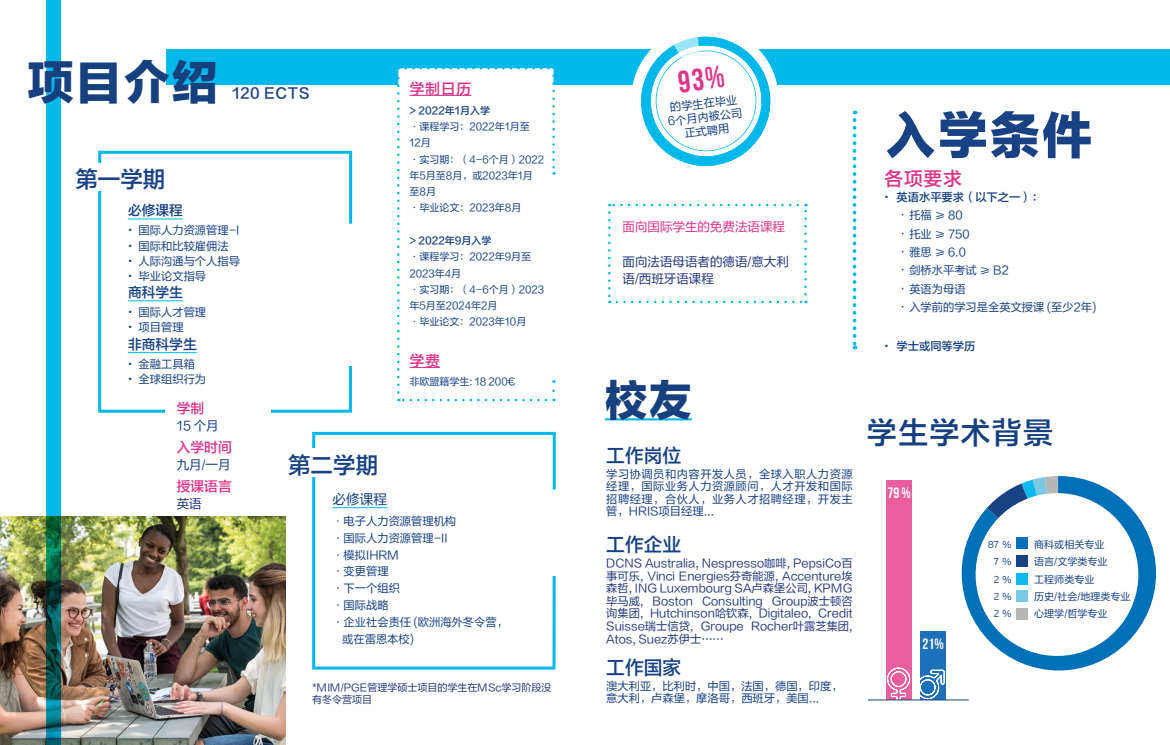
<style>
.page{position:relative;width:1170px;height:745px;background:#fff}
.page>*{position:absolute;margin:0;border:0;box-sizing:border-box;transform-origin:0 0}
.t1{font:50px "FZLTTHJW GB1 0";color:#184284}
.t2{font:46.25px "FZLTTHJW GB1 0";color:#17407e}
.t3{font:42.5px "FZLTTHJW GB1 0";color:#17407e}
.t4{font:30px "FZLTZHJW GB1 0";letter-spacing:.04em;color:#17407e}
.t5{font:22.5px "FZLTZHJW GB1 0";color:#184284}
.t6{font:18.75px "FZLTZHJW GB1 0";color:#184284}
.t7{font:18.75px "FZLTZHJW GB1 0";color:#dc358b}
.t8{font:700 15px "Bebas Neue";color:#fff}
.t9{font:15px "FZLTZHJW GB1 0";letter-spacing:.04em;color:#dc358b}
.t10{font:14.25px "FZLTZHJW GB1 0";letter-spacing:.04em;color:#17407e}
.t11{font:13.75px "FZLTZHJW GB1 0";color:#184284}
.t12{font:13.75px "FZLTZHJW GB1 0";color:#dc358b}
.t13{font:13.75px "FZLTHJW GB1 0";color:#184284}
.t14{font:12.5px/17.5px "FZLTHJW GB1 0";color:#253a7c}
.t15{font:12.5px "FZLTHJW GB1 0";color:#dc358b}
.t16{font:12.5px "FZLTHJW GB1 0";color:#184284}
.t17{font:11.25px/18.4px "FZLTHJW GB1 0";color:#184284}
.t18{font:11.25px/12.5px "FZLTHJW GB1 0";color:#253a7c;text-align:justify}
.t19{font:11.25px "FZLTZHJW GB1 0";color:#184284}
.t20{font:10px/16.2px "FZLTHJW GB1 0";color:#184284}
.t21{font:10px/12px "FZLTHJW GB1 0";color:#253a7c}
.t22{font:10px "FZLTZHJW GB1 0";color:#184284}
.t23{font:300 10px "Interstate";color:#184284}
.s1{font-family:"Interstate";font-weight:300}
.s2{font-size:12.5px;color:#253a7c}
</style>
<div class="page">
<svg style="left:98px;top:150px;width:255px;height:263px"></svg>
<hr style="left:128px;top:218px;width:55px;height:1px;background:#00b9ea">
<hr style="left:128px;top:300px;width:55px;height:1px;background:#00b9ea">
<hr style="left:128px;top:352px;width:69px;height:1px;background:#00b9ea">
<div style="left:166px;top:50px;width:1003px;height:35px;background:#00b9ea"></div>
<svg style="left:852px;top:120px;width:4px;height:229px"></svg>
<hr style="left:605px;top:418px;width:86px;height:2px;background:#00b9ea">
<div style="left:631px;top:26px;width:147px;height:148px;background:#fff;border-radius:50%"></div>
<div style="left:920px;top:631px;width:26px;height:68px;background:#1d71b8"></div>
<div style="left:885px;top:480px;width:26px;height:219px;background:#eb5e9d"></div>
<svg style="left:886px;top:665px;width:58px;height:36px"></svg>
<hr style="left:868px;top:699px;width:100px;height:1px;background:#184284">
<svg style="left:312px;top:431px;width:244px;height:239px"></svg>
<hr style="left:332px;top:507px;width:55px;height:1px;background:#00b9ea">
<svg style="left:961px;top:535px;width:194px;height:135px"></svg>
<svg style="left:965px;top:476px;width:183px;height:189px"></svg>
<div style="left:1015px;top:536px;width:12px;height:12px;background:#0071b9"></div>
<div style="left:1015px;top:572px;width:12px;height:12px;background:#10baee"></div>
<div style="left:1015px;top:554px;width:12px;height:12px;background:#184284"></div>
<div style="left:1015px;top:589px;width:12px;height:12px;background:#78cae3"></div>
<div style="left:1015px;top:607px;width:12px;height:12px;background:#b7b7b7"></div>
<svg style="left:398px;top:68px;width:155px;height:332px"></svg>
<svg style="left:552px;top:390px;width:2px;height:11px"></svg>
<svg style="left:398px;top:398px;width:148px;height:3px"></svg>
<svg style="left:397px;top:68px;width:2px;height:324px"></svg>
<svg style="left:405px;top:68px;width:148px;height:1px"></svg>
<svg style="left:552px;top:76px;width:3px;height:98px"></svg>
<div style="left:165px;top:391px;width:105px;height:104px;background:#fff"></div>
<div style="left:59px;top:163px;width:99px;height:27px;background:#fff"></div>
<div style="left:270px;top:448px;width:108px;height:28px;background:#fff"></div>
<div style="left:46px;top:0;width:15px;height:744px;background:#00b9ea"></div>
<img style="left:0;top:516px;width:285px;height:228px">
<hr style="left:409px;top:95px;width:62px;height:1px;background:#dc358b">
<hr style="left:409px;top:367px;width:31px;height:1px;background:#dc358b">
<svg style="left:608px;top:212px;width:2px;height:91px"></svg>
<svg style="left:616px;top:300px;width:190px;height:3px"></svg>
<svg style="left:804px;top:204px;width:2px;height:90px"></svg>
<svg style="left:609px;top:204px;width:188px;height:2px"></svg>
<svg style="left:637px;top:36px;width:137px;height:130px"></svg>
<h2 class="t2" style="left:27px;top:56px;width:192px">项目介绍</h2>
<p class="t10" style="left:232px;top:85px;width:79px">120 ECTS</p>
<h3 class="t9" style="left:409px;top:80px;width:63px">学制日历</h3>
<p class="t22" style="left:409px;top:105px;width:82px">&gt; 2022年1月入学</p>
<p class="t20" style="left:409px;top:119px;width:136px">·课程学习：2022年1月至<br>12月<br>·实习期：（4-6个月）2022年5月至8月，或2023年1月至8月<br>·毕业论文：2023年8月</p>
<p class="t22" style="left:409px;top:235px;width:84px">&gt; 2022年9月入学</p>
<p class="t20" style="left:409px;top:249px;width:136px">·课程学习：2022年9月至<br>2023年4月<br>·实习期：（4-6个月）2023年5月至2024年2月<br>·毕业论文：2023年10月</p>
<h3 class="t9" style="left:409px;top:352px;width:32px">学费</h3>
<p class="t20" style="left:409px;top:373px;width:107px">非欧盟籍学生: 18 200€</p>
<h3 class="t5" style="left:75px;top:166px;width:91px">第一学期</h3>
<p class="t11" style="left:128px;top:203px;width:56px">必修课程</p>
<p class="t17" style="left:128px;top:221px;width:113px"><span class="s1">•</span> 国际人力资源管理-I</p>
<p class="t17" style="left:128px;top:236px;width:102px"><span class="s1">•</span> 国际和比较雇佣法</p>
<p class="t17" style="left:128px;top:251px;width:113px"><span class="s1">•</span> 人际沟通与个人指导</p>
<p class="t17" style="left:128px;top:266px;width:80px"><span class="s1">•</span> 毕业论文指导</p>
<p class="t11" style="left:128px;top:284px;width:56px">商科学生</p>
<p class="t17" style="left:128px;top:303px;width:80px"><span class="s1">•</span> 国际人才管理</p>
<p class="t17" style="left:128px;top:318px;width:57px"><span class="s1">•</span> 项目管理</p>
<p class="t11" style="left:128px;top:336px;width:70px">非商科学生</p>
<p class="t17" style="left:128px;top:355px;width:68px"><span class="s1">•</span> 金融工具箱</p>
<p class="t17" style="left:128px;top:370px;width:80px"><span class="s1">•</span> 全球组织行为</p>
<p class="t12" style="left:177px;top:400px;width:29px">学制</p>
<p class="t16" style="left:177px;top:418px;width:44px">15 个月</p>
<p class="t12" style="left:177px;top:439px;width:56px">入学时间</p>
<p class="t16" style="left:177px;top:458px;width:55px">九月/一月</p>
<p class="t12" style="left:177px;top:478px;width:56px">授课语言</p>
<p class="t14" style="left:177px;top:495px;width:26px">英语</p>
<h3 class="t5" style="left:288px;top:452px;width:91px">第二学期</h3>
<p class="t13" style="left:332px;top:491px;width:56px">必修课程</p>
<p class="t17" style="left:332px;top:512px;width:125px">·电子人力资源管理机构</p>
<p class="t17" style="left:332px;top:528px;width:117px">·国际人力资源管理-II</p>
<p class="t17" style="left:332px;top:545px;width:69px">·模拟IHRM</p>
<p class="t17" style="left:332px;top:562px;width:58px">·变更管理</p>
<p class="t17" style="left:332px;top:579px;width:69px">·下一个组织</p>
<p class="t17" style="left:332px;top:596px;width:58px">·国际战略</p>
<p class="t17" style="left:332px;top:612px;width:177px">·企业社会责任 (欧洲海外冬令营，</p>
<p class="t17" style="left:342px;top:629px;width:73px">或在雷恩本校)</p>
<p class="t21" style="left:312px;top:681px;width:241px">*MIM/PGE管理学硕士项目的学生在MSc学习阶段没有冬令营项目</p>
<p class="t17" style="left:665px;top:101px;width:76px;line-height:13.8px;text-align:center;rotate:-7deg">的学生在毕业<br>6个月内被公司正式聘用</p>
<p class="t15" style="left:622px;top:219px;width:164px">面向国际学生的免费法语课程</p>
<p class="t14" style="left:622px;top:253px;width:168px">面向法语母语者的德语/意大利语/西班牙语课程</p>
<h3 class="t3" style="left:605px;top:376px;width:88px">校友</h3>
<h3 class="t6" style="left:606px;top:444px;width:76px">工作岗位</h3>
<p class="t17" style="left:606px;top:467px;width:248px;line-height:12.5px;text-align:justify">学习协调员和内容开发人员，全球入职人力资源经理，国际业务人力资源顾问，人才开发和国际招聘经理，合伙人，业务人才招聘经理，开发主管，HRIS项目经理...</p>
<h3 class="t6" style="left:606px;top:534px;width:76px">工作企业</h3>
<p class="t18" style="left:606px;top:557px;width:248px">DCNS Australia, Nespresso咖啡, PepsiCo百事可乐, Vinci Energies芬奇能源, Accenture埃森哲, ING Luxembourg SA卢森堡公司, KPMG毕马威, Boston Consulting Group波士顿咨询集团, Hutchinson哈钦森, Digitaleo, Credit Suisse瑞士信贷, Groupe Rocher叶露芝集团, Atos, Suez苏伊士……</p>
<h3 class="t6" style="left:606px;top:656px;width:76px">工作国家</h3>
<p class="t17" style="left:606px;top:679px;width:238px;line-height:12.5px">澳大利亚，比利时，中国，法国，德国，印度，意大利，卢森堡，摩洛哥，西班牙，美国...</p>
<h1 class="t1" style="left:885px;top:107px;width:207px">入学条件</h1>
<h3 class="t7" style="left:884px;top:168px;width:79px">各项要求</h3>
<p class="t19" style="left:884px;top:191px;width:160px"><span class="s1">•</span> 英语水平要求（以下之一）：</p>
<p class="t17" style="left:896px;top:206px;width:201px"><span class="s2">·</span>托福 ≥ 80<br><span class="s2">·</span>托业 ≥ 750<br><span class="s2">·</span>雅思 ≥ 6.0<br><span class="s2">·</span>剑桥水平考试 ≥ B2<br><span class="s2">·</span>英语为母语<br><span class="s2">·</span>入学前的学习是全英文授课 (至少2年)</p>
<p class="t19" style="left:884px;top:340px;width:92px"><span class="s1">•</span> 学士或同等学历</p>
<h3 class="t4" style="left:866px;top:415px;width:187px">学生学术背景</h3>
<h3 class="t8" style="left:887px;top:484px;width:25px">79 %</h3>
<h3 class="t8" style="left:922px;top:635px;width:23px">21%</h3>
<p class="t23" style="left:987px;top:538px;width:25px">87 %</p>
<p class="t20" style="left:1034px;top:536px;width:72px">商科或相关专业</p>
<p class="t23" style="left:993px;top:555px;width:19px">7 %</p>
<p class="t20" style="left:1034px;top:553px;width:75px">语言/文学类专业</p>
<p class="t23" style="left:993px;top:573px;width:19px">2 %</p>
<p class="t20" style="left:1034px;top:571px;width:62px">工程师类专业</p>
<p class="t23" style="left:993px;top:590px;width:19px">2 %</p>
<p class="t20" style="left:1034px;top:588px;width:98px">历史/社会/地理类专业</p>
<p class="t23" style="left:993px;top:607px;width:19px">2 %</p>
<p class="t20" style="left:1034px;top:605px;width:75px">心理学/哲学专业</p>
</div>
